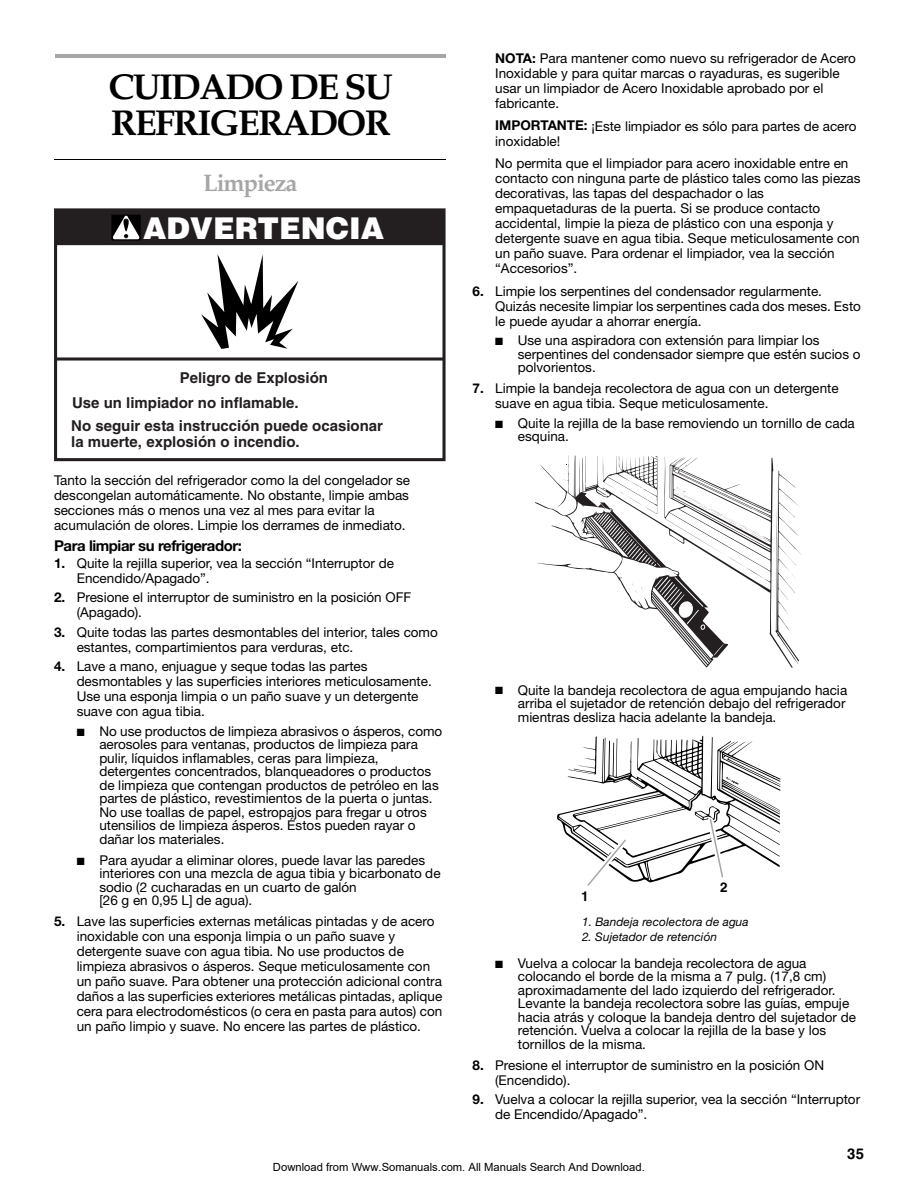
<style>
.page{position:relative;width:918px;height:1188px;background:#fff}
.page>*{position:absolute;margin:0;border:0;box-sizing:border-box;transform-origin:0 0}
.t1{font:700 36px/36px "Palatino";letter-spacing:-.05em;color:#000}
.t2{font:900 30px "Helvetica";color:#fff}
.t3{font:700 24px "Palatino";letter-spacing:-.05em;color:#a6a6a6}
.t4{font:700 15px/23.7px "Helvetica";color:#231f20}
.t5{font:700 15px "Helvetica Neue";letter-spacing:-.03em;color:#000}
.t6{font:700 15px "Helvetica";color:#000}
.t7{font:13.5px/15px "Helvetica Neue";letter-spacing:-.005em;color:#000}
.t8{font:700 13.5px "Helvetica";color:#000}
.t9{font:italic 11.85px "Helvetica Neue";letter-spacing:.01em;color:#000}
.t10{font:11.25px "Arial";color:#000}
.s1{font-weight:700}
</style>
<div class="page">
<hr style="left:57px;top:55px;width:389px;height:3px;background:#a6a6a6">
<hr style="left:55px;top:159px;width:391px;height:1px;background:#000">
<svg style="left:58px;top:357px;width:384px;height:4px;background:#565354"></svg>
<div style="left:56px;top:209px;width:387px;height:36px;background:#231f20"></div>
<div style="left:54px;top:208px;width:392px;height:253px;border:3px solid #231f20"></div>
<svg style="left:201px;top:254px;width:97px;height:95px"></svg>
<svg style="left:111px;top:215px;width:30px;height:26px"></svg>
<svg style="left:563px;top:456px;width:239px;height:212px"></svg>
<svg style="left:557px;top:736px;width:224px;height:150px"></svg>
<h1 class="t1" style="left:109px;top:72px;width:286px">CUIDADO DE SU<br>REFRIGERADOR</h1>
<h3 class="t3" style="left:203px;top:173px;width:96px">Limpieza</h3>
<h2 class="t2" style="left:143px;top:217px;width:243px">ADVERTENCIA</h2>
<p class="t4" style="left:71px;top:368px;width:313px;text-indent:108px">Peligro de Explosión<br>Use un limpiador no inflamable.<br>No seguir esta instrucción puede ocasionar</p>
<p class="t4" style="left:71px;top:432px;width:230px">la muerte, explosión o incendio.</p>
<p class="t7" style="left:54px;top:474px;width:358px">Tanto la sección del refrigerador como la del congelador se descongelan automáticamente. No obstante, limpie ambas secciones más o menos una vez al mes para evitar la acumulación de olores. Limpie los derrames de inmediato.</p>
<p class="t5" style="left:54px;top:540px;width:190px">Para limpiar su refrigerador:</p>
<p class="t7" style="left:77px;top:557px;width:319px;text-indent:-23px"><span class="s1">1.</span> Quite la rejilla superior, vea la sección “Interruptor de<br>Encendido/Apagado”.</p>
<p class="t7" style="left:77px;top:591px;width:336px;text-indent:-23px"><span class="s1">2.</span> Presione el interruptor de suministro en la posición OFF (Apagado).</p>
<p class="t7" style="left:77px;top:626px;width:363px;text-indent:-23px"><span class="s1">3.</span> Quite todas las partes desmontables del interior, tales como estantes, compartimientos para verduras, etc.</p>
<p class="t7" style="left:77px;top:660px;width:357px;text-indent:-23px"><span class="s1">4.</span> Lave a mano, enjuague y seque todas las partes desmontables y las superficies interiores meticulosamente.<br>Use una esponja limpia o un paño suave y un detergente suave con agua tibia.</p>
<p class="t7" style="left:99px;top:726px;width:344px;line-height:13.5px;text-indent:-23px">■ No use productos de limpieza abrasivos o ásperos, como aerosoles para ventanas, productos de limpieza para pulir, líquidos inflamables, ceras para limpieza, detergentes concentrados, blanqueadores o productos de limpieza que contengan productos de petróleo en las partes de plástico, revestimientos de la puerta o juntas.<br>No use toallas de papel, estropajos para fregar u otros utensilios de limpieza ásperos. Éstos pueden rayar o dañar los materiales.</p>
<p class="t7" style="left:99px;top:855px;width:343px;line-height:13.5px;text-indent:-23px">■ Para ayudar a eliminar olores, puede lavar las paredes interiores con una mezcla de agua tibia y bicarbonato de sodio (2 cucharadas en un cuarto de galón<br>[26 g en 0,95 L] de agua).</p>
<p class="t7" style="left:77px;top:915px;width:367px;text-indent:-23px"><span class="s1">5.</span> Lave las superficies externas metálicas pintadas y de acero inoxidable con una esponja limpia o un paño suave y detergente suave con agua tibia. No use productos de limpieza abrasivos o ásperos. Seque meticulosamente con un paño suave. Para obtener una protección adicional contra daños a las superficies exteriores metálicas pintadas, aplique cera para electrodomésticos (o cera en pasta para autos) con un paño limpio y suave. No encere las partes de plástico.</p>
<p class="t7" style="left:495px;top:52px;width:362px"><span class="s1">NOTA:</span> Para mantener como nuevo su refrigerador de Acero Inoxidable y para quitar marcas o rayaduras, es sugerible usar un limpiador de Acero Inoxidable aprobado por el fabricante.</p>
<p class="t7" style="left:495px;top:120px;width:363px"><span class="s1">IMPORTANTE:</span> ¡Este limpiador es sólo para partes de acero inoxidable!</p>
<p class="t7" style="left:495px;top:157px;width:367px">No permita que el limpiador para acero inoxidable entre en contacto con ninguna parte de plástico tales como las piezas decorativas, las tapas del despachador o las empaquetaduras de la puerta. Si se produce contacto accidental, limpie la pieza de plástico con una esponja y detergente suave en agua tibia. Seque meticulosamente con un paño suave. Para ordenar el limpiador, vea la sección “Accesorios”.</p>
<p class="t7" style="left:495px;top:285px;width:367px;text-indent:-23px"><span class="s1">6.</span> Limpie los serpentines del condensador regularmente.<br>Quizás necesite limpiar los serpentines cada dos meses. Esto le puede ayudar a ahorrar energía.</p>
<p class="t7" style="left:518px;top:335px;width:344px;line-height:13.5px;text-indent:-23px">■ Use una aspiradora con extensión para limpiar los serpentines del condensador siempre que estén sucios o polvorientos.</p>
<p class="t7" style="left:495px;top:382px;width:345px;text-indent:-23px"><span class="s1">7.</span> Limpie la bandeja recolectora de agua con un detergente suave en agua tibia. Seque meticulosamente.</p>
<p class="t7" style="left:518px;top:417px;width:338px;line-height:13.5px;text-indent:-23px">■ Quite la rejilla de la base removiendo un tornillo de cada esquina.</p>
<p class="t7" style="left:518px;top:684px;width:331px;line-height:13.5px;text-indent:-23px">■ Quite la bandeja recolectora de agua empujando hacia arriba el sujetador de retención debajo del refrigerador mientras desliza hacia adelante la bandeja.</p>
<p class="t8" style="left:581px;top:891px;width:9px">1</p>
<p class="t8" style="left:720px;top:882px;width:9px">2</p>
<p class="t9" style="left:582px;top:918px;width:168px">1. Bandeja recolectora de agua</p>
<p class="t9" style="left:582px;top:933px;width:137px">2. Sujetador de retención</p>
<p class="t7" style="left:518px;top:957px;width:340px;line-height:13.5px;text-indent:-23px">■ Vuelva a colocar la bandeja recolectora de agua colocando el borde de la misma a 7 pulg. (17,8 cm) aproximadamente del lado izquierdo del refrigerador.<br>Levante la bandeja recolectora sobre las guías, empuje hacia atrás y coloque la bandeja dentro del sujetador de retención. Vuelva a colocar la rejilla de la base y los tornillos de la misma.</p>
<p class="t7" style="left:495px;top:1059px;width:330px;text-indent:-23px"><span class="s1">8.</span> Presione el interruptor de suministro en la posición ON (Encendido).</p>
<p class="t7" style="left:495px;top:1093px;width:367px;text-indent:-23px"><span class="s1">9.</span> Vuelva a colocar la rejilla superior, vea la sección “Interruptor de Encendido/Apagado”.</p>
<p class="t6" style="left:847px;top:1148px;width:18px">35</p>
<p class="t10" style="left:273px;top:1160px;width:373px">Download from Www.Somanuals.com. All Manuals Search And Download.</p>
</div>
